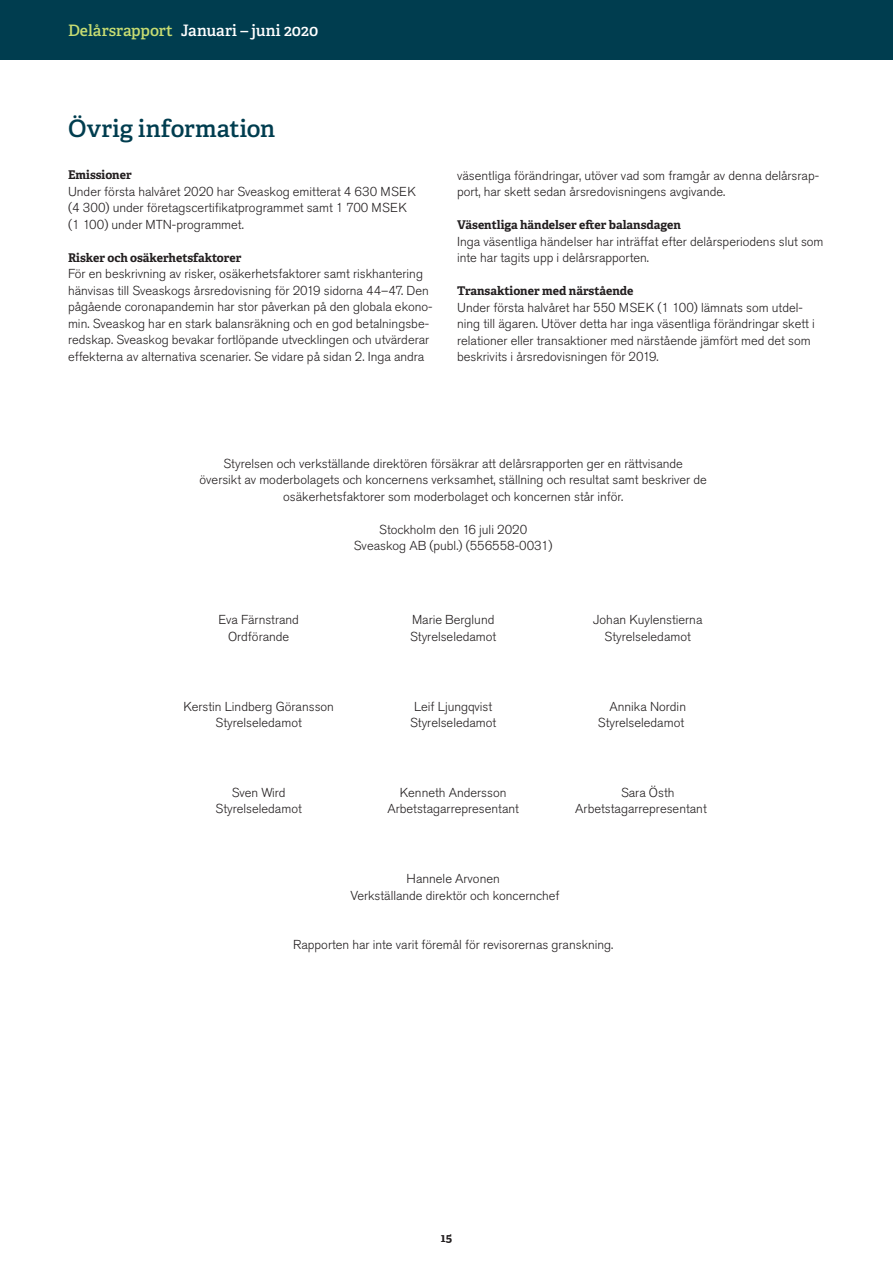
<style>
.page{position:relative;width:893px;height:1263px;background:#fff}
.page>*{position:absolute;margin:0;border:0;box-sizing:border-box;transform-origin:0 0}
.SVS_BV_Rubrik_1{font:600 24px "Adelle";letter-spacing:.005em;color:#003d4f}
.t1{font:600 15.75px "Adelle";color:#fff}
.SVS_Bröd{font:300 12.9px/16.5px "Akzidenz Grotesk Std";color:#231f20}
.SVS_Bröd_-_indrag{font:300 12.9px/16.5px "Akzidenz Grotesk Std";color:#231f20;text-align:right}
.SVS_Mellis_1{font:700 12px "Adelle";color:#231f20}
.s1{color:#c7dc72}
</style>
<div class="page">
<div style="left:0;top:0;width:893px;height:60px;background:#003d4f"></div>
<p class="t1" style="left:68px;top:21px;width:252px"><span class="s1">Delårsrapport</span> Januari – juni 2020</p>
<p class="SVS_BV_Rubrik_1" style="left:68px;top:114px;width:209px">Övrig information</p>
<p class="SVS_Mellis_1" style="left:68px;top:167px;width:65px">Emissioner</p>
<p class="SVS_Bröd" style="left:68px;top:183px;width:350px">Under första halvåret 2020 har Sveaskog emitterat 4 630 MSEK (4 300) under företagscertifikatprogrammet samt 1 700 MSEK (1 100) under MTN-programmet.</p>
<p class="SVS_Mellis_1" style="left:68px;top:250px;width:175px">Risker och osäkerhetsfaktorer</p>
<p class="SVS_Bröd" style="left:68px;top:266px;width:366px">För en beskrivning av risker, osäkerhetsfaktorer samt riskhantering hänvisas till Sveaskogs årsredovisning för 2019 sidorna 44–47. Den pågående coronapandemin har stor påverkan på den globala ekono&shy;min. Sveaskog har en stark balansräkning och en god betalningsbe&shy;redskap. Sveaskog bevakar fortlöpande utvecklingen och utvärderar effekterna av alternativa scenarier. Se vidare på sidan 2. Inga andra</p>
<p class="SVS_Bröd" style="left:457px;top:167px;width:363px">väsentliga förändringar, utöver vad som framgår av denna delårsrap&shy;port, har skett sedan årsredovisningens avgivande.</p>
<p class="SVS_Mellis_1" style="left:457px;top:217px;width:225px">Väsentliga händelser efter balansdagen</p>
<p class="SVS_Bröd" style="left:457px;top:233px;width:368px">Inga väsentliga händelser har inträffat efter delårsperiodens slut som inte har tagits upp i delårsrapporten.</p>
<p class="SVS_Mellis_1" style="left:457px;top:283px;width:178px">Transaktioner med närstående</p>
<p class="SVS_Bröd" style="left:457px;top:299px;width:359px">Under första halvåret har 550 MSEK (1 100) lämnats som utdel&shy;ning till ägaren. Utöver detta har inga väsentliga förändringar skett i relationer eller transaktioner med närstående jämfört med det som beskrivits i årsredovisningen för 2019.</p>
<p class="SVS_Bröd_-_indrag" style="left:224px;top:455px;width:461px">Styrelsen och verkställande direktören försäkrar att delårsrapporten ger en rättvisande</p>
<p class="SVS_Bröd_-_indrag" style="left:200px;top:472px;width:509px">översikt av moderbolagets och koncernens verksamhet, ställning och resultat samt beskriver de</p>
<p class="SVS_Bröd_-_indrag" style="left:283px;top:488px;width:341px">osäkerhetsfaktorer som moderbolaget och koncernen står inför.</p>
<p class="SVS_Bröd_-_indrag" style="left:379px;top:521px;width:150px">Stockholm den 16 juli 2020</p>
<p class="SVS_Bröd_-_indrag" style="left:354px;top:538px;width:200px">Sveaskog AB (publ.) (556558-0031)</p>
<p class="SVS_Bröd_-_indrag" style="left:218px;top:612px;width:82px">Eva Färnstrand</p>
<p class="SVS_Bröd_-_indrag" style="left:228px;top:628px;width:63px">Ordförande</p>
<p class="SVS_Bröd_-_indrag" style="left:412px;top:612px;width:84px">Marie Berglund</p>
<p class="SVS_Bröd_-_indrag" style="left:410px;top:628px;width:88px">Styrelseledamot</p>
<p class="SVS_Bröd_-_indrag" style="left:593px;top:612px;width:111px">Johan Kuylenstierna</p>
<p class="SVS_Bröd_-_indrag" style="left:605px;top:628px;width:88px">Styrelseledamot</p>
<p class="SVS_Bröd_-_indrag" style="left:183px;top:698px;width:152px">Kerstin Lindberg Göransson</p>
<p class="SVS_Bröd_-_indrag" style="left:216px;top:715px;width:88px">Styrelseledamot</p>
<p class="SVS_Bröd_-_indrag" style="left:414px;top:698px;width:80px">Leif Ljungqvist</p>
<p class="SVS_Bröd_-_indrag" style="left:410px;top:715px;width:88px">Styrelseledamot</p>
<p class="SVS_Bröd_-_indrag" style="left:598px;top:698px;width:90px">Annika Nordin<br>Styrelseledamot</p>
<p class="SVS_Bröd_-_indrag" style="left:232px;top:784px;width:55px">Sven Wird</p>
<p class="SVS_Bröd_-_indrag" style="left:216px;top:801px;width:88px">Styrelseledamot</p>
<p class="SVS_Bröd_-_indrag" style="left:400px;top:784px;width:108px">Kenneth Andersson</p>
<p class="SVS_Bröd_-_indrag" style="left:387px;top:801px;width:133px">Arbetstagarrepresentant</p>
<p class="SVS_Bröd_-_indrag" style="left:575px;top:784px;width:133px;text-align:left;text-indent:46px">Sara Östh<br>Arbetstagarrepresentant</p>
<p class="SVS_Bröd_-_indrag" style="left:407px;top:871px;width:95px">Hannele Arvonen</p>
<p class="SVS_Bröd_-_indrag" style="left:350px;top:887px;width:211px">Verkställande direktör och koncernchef</p>
<p class="SVS_Bröd_-_indrag" style="left:293px;top:937px;width:322px">Rapporten har inte varit föremål för revisorernas granskning.</p>
<p class="SVS_Mellis_1" style="left:441px;top:1230px;width:13px">15</p>
</div>
